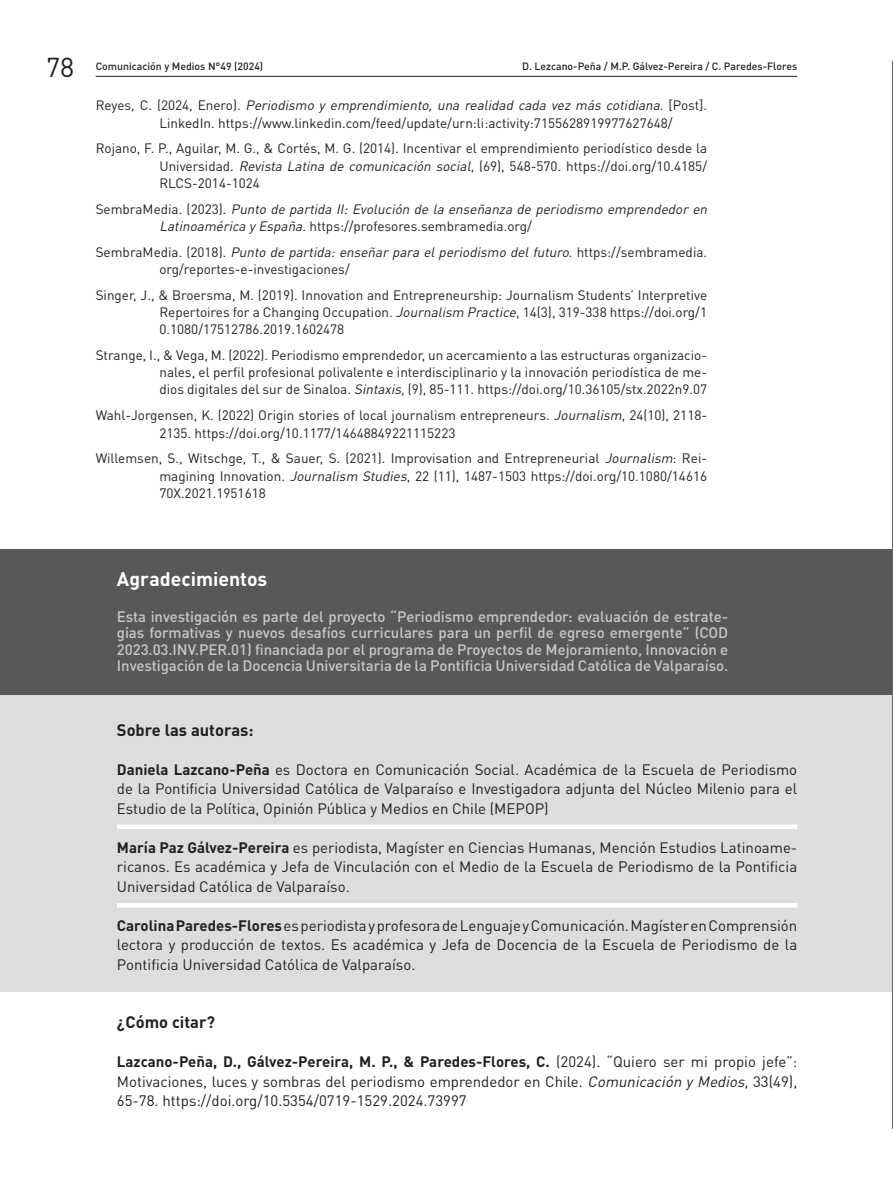
<style>
.page{position:relative;width:893px;height:1191px;background:#fff}
.page>*{position:absolute;margin:0;border:0;box-sizing:border-box;transform-origin:0 0}
.t1{font:27px "DIN Pro";color:#231f20}
.t2{font:700 19.5px "DIN Pro";color:#fff}
.t3{font:700 16.5px "DIN Pro";color:#231f20}
.t4{font:15px/19.5px "DIN Pro";color:#231f20;text-align:justify}
.t5{font:500 15px/16.5px "DIN Pro";letter-spacing:-.005em;color:#c7c8ca;text-align:justify}
.t6{font:13.5px/17.2px "DIN Pro";color:#231f20;text-align:justify}
.t7{font:italic 13.5px/17.2px "DIN Pro";color:#231f20}
.t8{font:500 10.5px "DIN Pro";color:#231f20}
.s1{font-style:italic}
.s2{font-style:normal}
.s3{font-weight:700}
</style>
<div class="page">
<hr style="left:96px;top:76px;width:701px;height:1px;background:#231f20">
<div style="left:0;top:694px;width:893px;height:297px;background:#dcdddf"></div>
<div style="left:117px;top:824px;width:680px;height:5px;background:#fff"></div>
<hr style="left:117px;top:903px;width:680px;height:4px;background:#fff">
<div style="left:0;top:549px;width:893px;height:145px;background:#57585a"></div>
<hr style="left:892px;top:61px;width:1px;height:1068px;background:#636366">
<h1 class="t1" style="left:46px;top:48px;width:30px">78</h1>
<p class="t8" style="left:96px;top:57px;width:169px">Comunicación y Medios N°49 (2024)</p>
<p class="t8" style="left:522px;top:57px;width:277px">D. Lezcano-Peña / M.P. Gálvez-Pereira / C. Paredes-Flores</p>
<p class="t6" style="left:159px;top:96px;width:549px;text-indent:-64px">R eye s , C . ( 2 0 2 4 , E n e ro ) . <span class="s1">Periodismo y emprendimiento, una realidad cada vez más cotidiana</span>. [ P o st ] .<br>LinkedIn. https://www.linkedin.com/feed/update/urn:li:activity:7155628919977627648/</p>
<p class="t6" style="left:159px;top:139px;width:549px;text-indent:-64px">Rojano, F. P., Aguilar, M. G., &amp; Cortés, M. G. (2014). Incentivar el emprendimiento periodístico desde la Universidad. <span class="s1">Revista Latina de comunicación social</span>, (69), 548-570. https://doi.org/10.4185/ RLCS-2014-1024</p>
<p class="t7" style="left:159px;top:200px;width:552px;text-indent:-64px"><span class="s2">S e m b ra M e d i a . ( 2 0 2 3 ) .</span> Punto de partida II: Evolución de la enseñanza de periodismo emprendedor en<br>Latinoamérica yEspaña<span class="s2">. https://profesores.sembramedia.org/</span></p>
<p class="t6" style="left:159px;top:243px;width:549px;text-indent:-64px">S e m b ra M e d i a . ( 2 0 1 8 ) . <span class="s1">Punto de partida:enseñarpara elperiodismo delfuturo</span>. h tt ps ://s e m b ra m e d i a . org/reportes-e-investigaciones/</p>
<p class="t6" style="left:159px;top:286px;width:549px;text-indent:-64px">Singer, J., &amp; Broersma, M. (2019). Innovation and Entrepreneurship: Journalism Students’ Interpretive Repertoires for a Changing Occupation. <span class="s1">Journalism Practice</span>, 14(3), 319-338 https://doi.org/1<br>0.1080/17512786.2019.1602478</p>
<p class="t6" style="left:159px;top:346px;width:549px;text-indent:-64px">Strange, I., &amp; Vega, M. (2022). Periodismo emprendedor, un acercamiento a las estructuras organizacio&shy;nales, el perfil profesional polivalente e interdisciplinario y la innovación periodística de me&shy;dios digitales del sur de Sinaloa. <span class="s1">Sintaxis</span>, (9), 85-111. https://doi.org/10.36105/stx.2022n9.07</p>
<p class="t6" style="left:159px;top:406px;width:549px;text-indent:-64px">Wahl-Jorgensen, K. (2022) Origin stories of local journalism entrepreneurs. <span class="s1">Journalism</span>, 24(10), 2118-<br>2135. https://doi.org/10.1177/14648849221115223</p>
<p class="t6" style="left:159px;top:449px;width:549px;text-indent:-64px">Willemsen, S., Witschge, T., &amp; Sauer, S. (2021). Improvisation and Entrepreneurial <span class="s1">Journalism</span>: Rei&shy;magining Innovation. <span class="s1">Journalism Studies</span>, 22 (11), 1487-1503 https://doi.org/10.1080/14616<br>70X.2021.1951618</p>
<h2 class="t2" style="left:117px;top:562px;width:152px">Agradecimientos</h2>
<p class="t5" style="left:117px;top:606px;width:613px">Esta investigación es parte del proyecto “Periodismo emprendedor: evaluación de estrate&shy;gias formativas y nuevos desafíos curriculares para un perfil de egreso emergente” (COD 2023.03.INV.PER.01) financiada por el programa de Proyectos de Mejoramiento, Innovación e Investigación de la Docencia Universitaria de la Pontificia Universidad Católica de Valparaíso.</p>
<p class="t3" style="left:117px;top:716px;width:138px">Sobre las autoras:</p>
<p class="t4" style="left:117px;top:759px;width:682px"><span class="s3">Daniela Lazcano-Peña</span> es Doctora en Comunicación Social. Académica de la Escuela de Periodismo de la Pontificia Universidad Católica de Valparaíso e Investigadora adjunta del Núcleo Milenio para el Estudio de la Política, Opinión Pública y Medios en Chile (MEPOP)</p>
<p class="t4" style="left:117px;top:837px;width:682px"><span class="s3">María Paz Gálvez-Pereira</span> es periodista, Magíster en Ciencias Humanas, Mención Estudios Latinoame&shy;ricanos. Es académica y Jefa de Vinculación con el Medio de la Escuela de Periodismo de la Pontificia Universidad Católica de Valparaíso.</p>
<p class="t4" style="left:117px;top:915px;width:682px"><span class="s3">Carolina Paredes-Flores</span> es periodista y profesora de Lenguaje y Comunicación. Magíster en Comprensión lectora y producción de textos. Es académica y Jefa de Docencia de la Escuela de Periodismo de la Pontificia Universidad Católica de Valparaíso.</p>
<p class="t3" style="left:117px;top:1008px;width:100px">¿Cómo citar?</p>
<p class="t4" style="left:117px;top:1051px;width:682px"><span class="s3">Lazcano-Peña, D., Gálvez-Pereira, M. P., &amp; Paredes-Flores, C.</span> (2024). “Quiero ser mi propio jefe”:<br>Motivaciones, luces y sombras del periodismo emprendedor en Chile. <span class="s1">Comunicación yMedios</span>, 33(49), 65-78. https://doi.org/10.5354/0719-1529.2024.73997</p>
</div>
